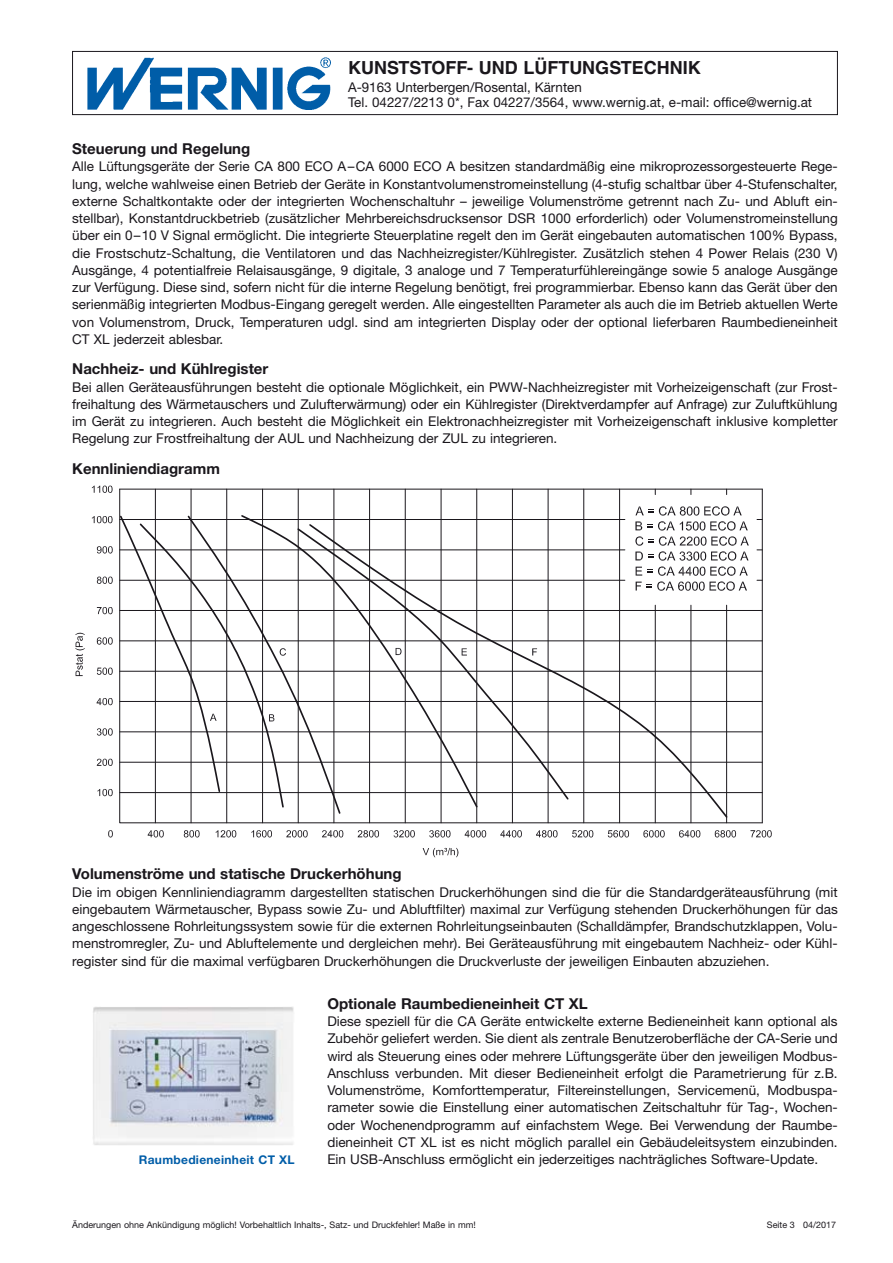
<style>
.page{position:relative;width:893px;height:1263px;background:#fff}
.page>*{position:absolute;margin:0;border:0;box-sizing:border-box;transform-origin:0 0}
.t1{font:700 18px "Helvetica LT Std";color:#1a171c}
.t2{font:700 15px "Helvetica Neue LT Std";color:#1a171c}
.t3{font:13.5px/17.2px "Helvetica Neue LT Std";color:#1a171c;text-align:justify}
.t4{font:700 12px "Helvetica Neue LT Std";letter-spacing:.025em;color:#005da8}
.t5{font:9px "Helvetica Neue LT Std";color:#1a171c}
</style>
<div class="page">
<svg style="left:119px;top:489px;width:643px;height:334px"></svg>
<hr style="left:512px;top:489px;width:1px;height:334px;background:#1a171c">
<hr style="left:120px;top:519px;width:505px;height:1px;background:#1a171c">
<hr style="left:155px;top:489px;width:1px;height:334px;background:#1a171c">
<hr style="left:191px;top:489px;width:1px;height:334px;background:#1a171c">
<hr style="left:226px;top:489px;width:1px;height:334px;background:#1a171c">
<hr style="left:262px;top:489px;width:1px;height:334px;background:#1a171c">
<hr style="left:298px;top:489px;width:1px;height:334px;background:#1a171c">
<hr style="left:334px;top:489px;width:1px;height:334px;background:#1a171c">
<hr style="left:369px;top:489px;width:1px;height:334px;background:#1a171c">
<hr style="left:405px;top:489px;width:1px;height:334px;background:#1a171c">
<hr style="left:441px;top:489px;width:1px;height:334px;background:#1a171c">
<hr style="left:476px;top:489px;width:1px;height:334px;background:#1a171c">
<hr style="left:120px;top:792px;width:642px;height:1px;background:#1a171c">
<hr style="left:120px;top:762px;width:642px;height:1px;background:#1a171c">
<hr style="left:120px;top:732px;width:642px;height:1px;background:#1a171c">
<hr style="left:120px;top:671px;width:642px;height:1px;background:#1a171c">
<hr style="left:120px;top:641px;width:642px;height:1px;background:#1a171c">
<hr style="left:120px;top:610px;width:642px;height:1px;background:#1a171c">
<svg style="left:97px;top:789px;width:16px;height:7px"></svg>
<svg style="left:148px;top:830px;width:16px;height:7px"></svg>
<svg style="left:216px;top:830px;width:20px;height:7px"></svg>
<svg style="left:251px;top:830px;width:21px;height:7px"></svg>
<svg style="left:286px;top:830px;width:22px;height:7px"></svg>
<svg style="left:322px;top:830px;width:21px;height:7px"></svg>
<svg style="left:358px;top:830px;width:21px;height:7px"></svg>
<svg style="left:394px;top:830px;width:21px;height:8px"></svg>
<svg style="left:429px;top:830px;width:22px;height:8px"></svg>
<svg style="left:465px;top:830px;width:21px;height:7px"></svg>
<svg style="left:500px;top:830px;width:22px;height:7px"></svg>
<svg style="left:184px;top:830px;width:16px;height:7px"></svg>
<hr style="left:548px;top:489px;width:1px;height:334px;background:#1a171c">
<hr style="left:583px;top:489px;width:1px;height:334px;background:#1a171c">
<hr style="left:619px;top:489px;width:1px;height:334px;background:#1a171c">
<hr style="left:655px;top:605px;width:1px;height:218px;background:#1a171c">
<hr style="left:691px;top:605px;width:1px;height:218px;background:#1a171c">
<svg style="left:536px;top:830px;width:22px;height:7px"></svg>
<svg style="left:572px;top:830px;width:21px;height:7px"></svg>
<svg style="left:108px;top:830px;width:5px;height:7px"></svg>
<hr style="left:120px;top:701px;width:642px;height:1px;background:#1a171c">
<svg style="left:423px;top:848px;width:35px;height:9px"></svg>
<svg style="left:75px;top:633px;width:10px;height:43px"></svg>
<svg style="left:608px;top:830px;width:21px;height:7px"></svg>
<svg style="left:643px;top:830px;width:22px;height:7px"></svg>
<svg style="left:679px;top:830px;width:21px;height:7px"></svg>
<hr style="left:120px;top:489px;width:642px;height:1px;background:#1a171c">
<svg style="left:635px;top:506px;width:114px;height:55px"></svg>
<svg style="left:729px;top:567px;width:19px;height:24px"></svg>
<hr style="left:726px;top:605px;width:1px;height:218px;background:#1a171c">
<hr style="left:762px;top:489px;width:1px;height:334px;background:#1a171c">
<svg style="left:715px;top:830px;width:21px;height:7px"></svg>
<svg style="left:750px;top:830px;width:22px;height:7px"></svg>
<svg style="left:97px;top:759px;width:16px;height:7px"></svg>
<svg style="left:97px;top:728px;width:16px;height:8px"></svg>
<svg style="left:97px;top:698px;width:16px;height:7px"></svg>
<svg style="left:97px;top:668px;width:16px;height:7px"></svg>
<svg style="left:97px;top:637px;width:16px;height:8px"></svg>
<svg style="left:97px;top:607px;width:16px;height:7px"></svg>
<svg style="left:97px;top:577px;width:16px;height:7px"></svg>
<svg style="left:97px;top:546px;width:16px;height:8px"></svg>
<svg style="left:92px;top:516px;width:21px;height:7px"></svg>
<svg style="left:92px;top:486px;width:21px;height:7px"></svg>
<svg style="left:119px;top:514px;width:67px;height:295px"></svg>
<svg style="left:186px;top:514px;width:122px;height:301px"></svg>
<svg style="left:240px;top:514px;width:239px;height:295px"></svg>
<svg style="left:296px;top:527px;width:12px;height:274px"></svg>
<svg style="left:308px;top:523px;width:421px;height:296px"></svg>
<div style="left:72px;top:51px;width:766px;height:64px;border:1px solid #1a171c"></div>
<img style="left:87px;top:57px;width:243px;height:53px">
<img style="left:93px;top:1007px;width:201px;height:138px">
<h1 class="t1" style="left:348px;top:58px;width:354px">KUNSTSTOFF- UND LÜFTUNGSTECHNIK</h1>
<p class="t3" style="left:348px;top:82px;width:466px;line-height:15px">A-9163 Unterbergen/Rosental, Kärnten<br>Tel. 04227/2213 0*, Fax 04227/3564, www.wernig.at, e-mail: office@wernig.at</p>
<p class="t2" style="left:72px;top:143px;width:180px">Steuerung und Regelung</p>
<p class="t3" style="left:72px;top:160px;width:767px">Alle Lüftungsgeräte der Serie CA 800 ECO A–CA 6000 ECO A besitzen standardmäßig eine mikroprozessorgesteuerte Rege&shy;lung, welche wahlweise einen Betrieb der Geräte in Konstantvolumenstromeinstellung (4-stufig schaltbar über 4-Stufenschalter, externe Schaltkontakte oder der integrierten Wochenschaltuhr – jeweilige Volumenströme getrennt nach Zu- und Abluft ein&shy;stellbar), Konstantdruckbetrieb (zusätzlicher Mehrbereichsdrucksensor DSR 1000 erforderlich) oder Volumenstromeinstellung über ein 0–10 V Signal ermöglicht. Die integrierte Steuerplatine regelt den im Gerät eingebauten automatischen 100% Bypass, die Frostschutz-Schaltung, die Ventilatoren und das Nachheizregister/Kühlregister. Zusätzlich stehen 4 Power Relais (230 V)<br>Ausgänge, 4 potentialfreie Relaisausgänge, 9 digitale, 3 analoge und 7 Temperaturfühlereingänge sowie 5 analoge Ausgänge zur Verfügung. Diese sind, sofern nicht für die interne Regelung benötigt, frei programmierbar. Ebenso kann das Gerät über den serienmäßig integrierten Modbus-Eingang geregelt werden. Alle eingestellten Parameter als auch die im Betrieb aktuellen Werte von Volumenstrom, Druck, Temperaturen udgl. sind am integrierten Display oder der optional lieferbaren Raumbedieneinheit CT XL jederzeit ablesbar.</p>
<p class="t2" style="left:72px;top:364px;width:198px">Nachheiz- und Kühlregister</p>
<p class="t3" style="left:72px;top:380px;width:767px">Bei allen Geräteausführungen besteht die optionale Möglichkeit, ein PWW-Nachheizregister mit Vorheizeigenschaft (zur Frost&shy;freihaltung des Wärmetauschers und Zulufterwärmung) oder ein Kühlregister (Direktverdampfer auf Anfrage) zur Zuluftkühlung im Gerät zu integrieren. Auch besteht die Möglichkeit ein Elektronachheizregister mit Vorheizeigenschaft inklusive kompletter Regelung zur Frostfreihaltung der AUL und Nachheizung der ZUL zu integrieren.</p>
<p class="t2" style="left:72px;top:463px;width:149px">Kennliniendiagramm</p>
<p class="t2" style="left:72px;top:869px;width:331px">Volumenströme und statische Druckerhöhung</p>
<p class="t3" style="left:72px;top:885px;width:767px">Die im obigen Kennliniendiagramm dargestellten statischen Druckerhöhungen sind die für die Standardgeräteausführung (mit eingebautem Wärmetauscher, Bypass sowie Zu- und Abluftfilter) maximal zur Verfügung stehenden Druckerhöhungen für das angeschlossene Rohrleitungssystem sowie für die externen Rohrleitungseinbauten (Schalldämpfer, Brandschutzklappen, Volu&shy;menstromregler, Zu- und Abluftelemente und dergleichen mehr). Bei Geräteausführung mit eingebautem Nachheiz- oder Kühl&shy;register sind für die maximal verfügbaren Druckerhöhungen die Druckverluste der jeweiligen Einbauten abzuziehen.</p>
<p class="t2" style="left:327px;top:998px;width:262px">Optionale Raumbedieneinheit CT XL</p>
<p class="t3" style="left:327px;top:1014px;width:512px">Diese speziell für die CA Geräte entwickelte externe Bedieneinheit kann optional als Zubehör geliefert werden. Sie dient als zentrale Benutzeroberfläche der CA-Serie und wird als Steuerung eines oder mehrere Lüftungsgeräte über den jeweiligen Modbus-Anschluss verbunden. Mit dieser Bedieneinheit erfolgt die Parametrierung für z.B.<br>Volumenströme, Komforttemperatur, Filtereinstellungen, Servicemenü, Modbuspa&shy;rameter sowie die Einstellung einer automatischen Zeitschaltuhr für Tag-, Wochen&shy;oder Wochenendprogramm auf einfachstem Wege. Bei Verwendung der Raumbe&shy;dieneinheit CT XL ist es nicht möglich parallel ein Gebäudeleitsystem einzubinden.<br>Ein USB-Anschluss ermöglicht ein jederzeitiges nachträgliches Software-Update.</p>
<p class="t4" style="left:139px;top:1156px;width:157px">Raumbedieneinheit CT XL</p>
<p class="t5" style="left:72px;top:1221px;width:405px">Änderungen ohne Ankündigung möglich! Vorbehaltlich Inhalts-, Satz- und Druckfehler! Maße in mm!</p>
<p class="t5" style="left:767px;top:1221px;width:71px">Seite 3 04/2017</p>
</div>
